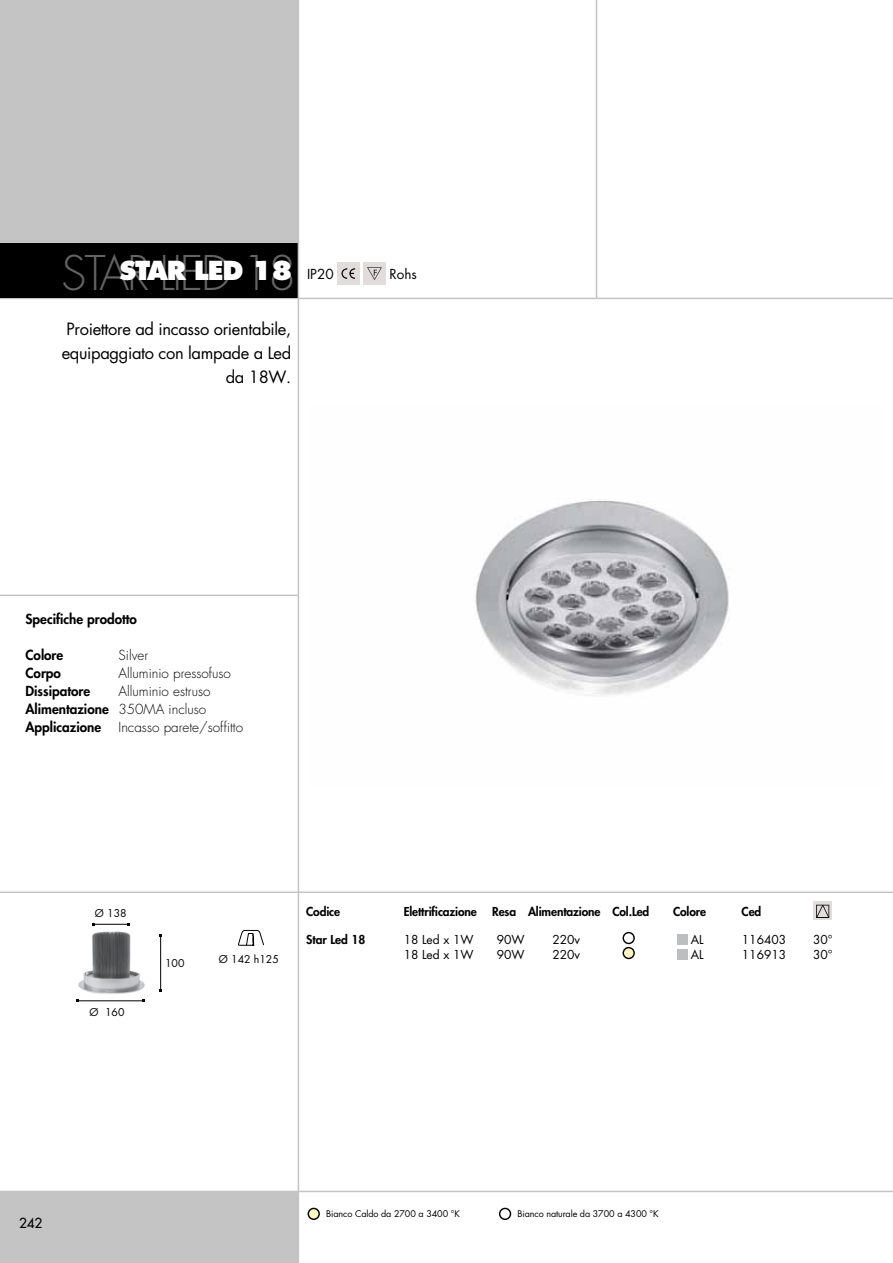
<style>
.page{position:relative;width:893px;height:1263px;background:#fff}
.page>*{position:absolute;margin:0;border:0;box-sizing:border-box;transform-origin:0 0}
.t1{font:300 46.5px "Futura Std";letter-spacing:-.05em;color:#fff}
.t2{font:800 25.5px "Futura Std";color:#fff}
.t3{font:16.5px/24px "Futura Std";letter-spacing:-.02em;color:#000;text-align:right}
.t4{font:300 13.5px/18px "Futura Std";color:#000}
.t5{font:800 13.5px "Futura Std";color:#000}
.t6{font:13.5px "Futura Std";color:#000}
.t7{font:500 13.5px "Futura Std";color:#000}
.t8{font:800 12px "Futura Std";letter-spacing:-.01em;color:#000}
.t9{font:12px "Futura Std";color:#000}
.t10{font:10.5px "Futura Std";color:#000}
.t11{font:9px "Futura Std";letter-spacing:-.01em;color:#000}
.s1{font-weight:800;font-size:25.5px;color:#fff}
.s2{font-weight:800}
</style>
<div class="page">
<div style="left:0;top:1191px;width:298px;height:72px;background:#c5c4c4"></div>
<svg style="left:0;top:298px;width:893px;height:595px"></svg>
<div style="left:0;top:0;width:298px;height:298px;background:#c5c4c4"></div>
<div style="left:0;top:243px;width:298px;height:55px;background:#000"></div>
<hr style="left:0;top:595px;width:299px;height:1px;background:#c5c4c4">
<hr style="left:298px;top:0;width:1px;height:1263px;background:#c5c4c4">
<hr style="left:596px;top:0;width:1px;height:298px;background:#c5c4c4">
<hr style="left:0;top:1191px;width:893px;height:1px;background:#c5c4c4">
<div style="left:338px;top:263px;width:22px;height:22px;background:#e2dddb"></div>
<svg style="left:342px;top:268px;width:13px;height:11px"></svg>
<div style="left:363px;top:263px;width:22px;height:22px;background:#e2dddb"></div>
<svg style="left:367px;top:267px;width:15px;height:13px"></svg>
<svg style="left:623px;top:932px;width:11px;height:11px"></svg>
<div style="left:622px;top:932px;width:13px;height:12px;border:1px solid #000;border-radius:50%"></div>
<div style="left:677px;top:934px;width:10px;height:10px;background:#bcbec0"></div>
<svg style="left:623px;top:947px;width:11px;height:11px"></svg>
<div style="left:622px;top:947px;width:13px;height:12px;border:1px solid #000;border-radius:50%"></div>
<div style="left:677px;top:949px;width:10px;height:10px;background:#bcbec0"></div>
<svg style="left:814px;top:901px;width:18px;height:19px"></svg>
<svg style="left:816px;top:905px;width:13px;height:13px"></svg>
<img style="left:308px;top:404px;width:574px;height:383px">
<img style="left:76px;top:924px;width:69px;height:78px">
<hr style="left:160px;top:935px;width:1px;height:55px;background:#000">
<hr style="left:78px;top:1000px;width:65px;height:1px;background:#000">
<hr style="left:94px;top:924px;width:34px;height:1px;background:#000">
<svg style="left:238px;top:929px;width:26px;height:17px"></svg>
<div style="left:499px;top:1208px;width:12px;height:12px;border:1px solid #000;border-radius:50%"></div>
<div style="left:308px;top:1208px;width:11px;height:11px;background:#fef7c5;border-radius:50%"></div>
<div style="left:308px;top:1208px;width:12px;height:12px;border:1px solid #000;border-radius:50%"></div>
<h1 class="t1" style="left:62px;top:245px;width:236px">Star LiED 18</h1>
<p class="t2" style="left:120px;top:254px;width:92px">Star LED</p>
<p class="t6" style="left:252px;top:266px;width:84px"><span class="s1">18</span> IP20</p>
<p class="t6" style="left:389px;top:266px;width:29px">Rohs</p>
<p class="t3" style="left:62px;top:317px;width:231px">Proiettore ad incasso orientabile, equipaggiato con lampade a Led da 18W.</p>
<p class="t5" style="left:26px;top:610px;width:113px">Specifiche prodotto</p>
<p class="t5" style="left:26px;top:646px;width:39px">Colore</p>
<p class="t4" style="left:119px;top:646px;width:31px">Silver</p>
<p class="t5" style="left:26px;top:664px;width:37px">Corpo</p>
<p class="t4" style="left:119px;top:664px;width:114px">Alluminio pressofuso</p>
<p class="t5" style="left:26px;top:682px;width:66px">Dissipatore</p>
<p class="t4" style="left:26px;top:682px;width:187px;text-indent:93px">Alluminio estruso<br><span class="s2">Alimentazione</span> 350MA incluso<br><span class="s2">Applicazione</span></p>
<p class="t4" style="left:119px;top:718px;width:126px">Incasso parete/soffitto</p>
<p class="t10" style="left:95px;top:907px;width:33px">Ø 138</p>
<p class="t10" style="left:90px;top:1005px;width:36px">Ø 160</p>
<p class="t10" style="left:165px;top:957px;width:21px">100</p>
<p class="t10" style="left:219px;top:952px;width:61px">Ø 142 h125</p>
<p class="t8" style="left:306px;top:904px;width:36px">Codice</p>
<p class="t8" style="left:404px;top:904px;width:75px">Elettrificazione</p>
<p class="t8" style="left:492px;top:904px;width:159px">Resa Alimentazione Col.Led</p>
<p class="t8" style="left:673px;top:904px;width:35px">Colore</p>
<p class="t8" style="left:742px;top:904px;width:21px">Ced</p>
<p class="t8" style="left:306px;top:932px;width:61px">Star Led 18</p>
<p class="t9" style="left:404px;top:932px;width:71px">18 Led x 1W</p>
<p class="t9" style="left:497px;top:932px;width:29px">90W</p>
<p class="t9" style="left:552px;top:932px;width:29px">220v</p>
<p class="t9" style="left:691px;top:932px;width:14px">AL</p>
<p class="t9" style="left:742px;top:932px;width:46px">116403</p>
<p class="t9" style="left:813px;top:932px;width:21px">30°</p>
<p class="t9" style="left:404px;top:947px;width:71px">18 Led x 1W</p>
<p class="t9" style="left:497px;top:947px;width:29px">90W</p>
<p class="t9" style="left:552px;top:947px;width:29px">220v</p>
<p class="t9" style="left:691px;top:947px;width:14px">AL</p>
<p class="t9" style="left:742px;top:947px;width:46px">116913</p>
<p class="t9" style="left:813px;top:947px;width:21px">30°</p>
<p class="t7" style="left:19px;top:1215px;width:25px">242</p>
<p class="t11" style="left:326px;top:1208px;width:135px">Bianco Caldo da 2700 a 3400 °K</p>
<p class="t11" style="left:517px;top:1208px;width:143px">Bianco naturale da 3700 a 4300 °K</p>
</div>
